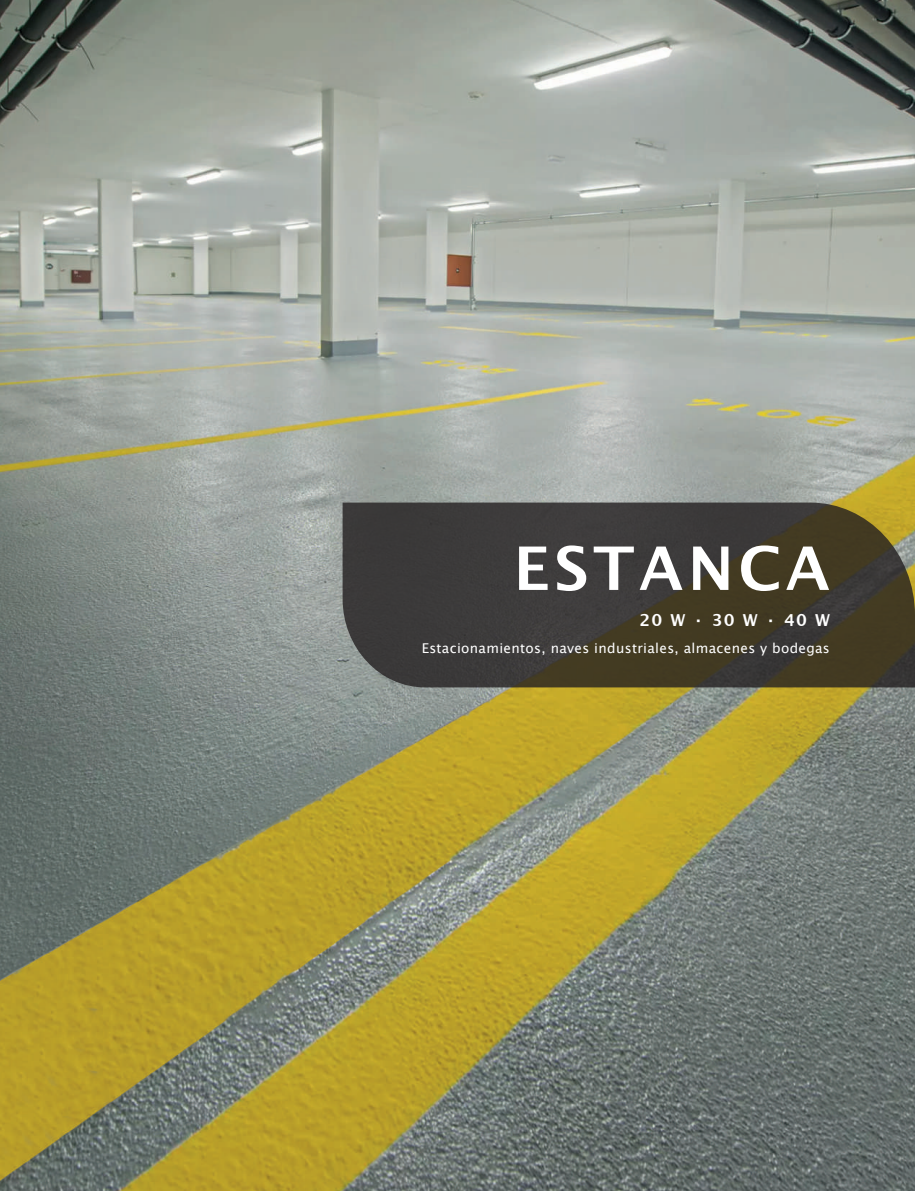
<style>
.page{position:relative;width:915px;height:1191px;background:#fff}
.page>*{position:absolute;margin:0;border:0;box-sizing:border-box;transform-origin:0 0}
.t1{font:700 60px "Lucida Grande";letter-spacing:.075em;color:#fff}
.t2{font:700 16.5px "Lucida Grande";color:#fff}
.t3{font:13.5px "Lucida Grande";letter-spacing:.025em;color:#fff}
</style>
<div class="page">
<img style="left:0;top:0;width:914px;height:1191px">
<svg style="left:342px;top:502px;width:572px;height:185px;background:#444036"></svg>
<h1 class="t1" style="left:513px;top:520px;width:317px">ESTANCA</h1>
<p class="t2" style="left:639px;top:606px;width:192px">20 W · 30 W · 40 W</p>
<p class="t3" style="left:421px;top:640px;width:409px">Estacionamientos, naves industriales, almacenes y bodegas</p>
</div>
